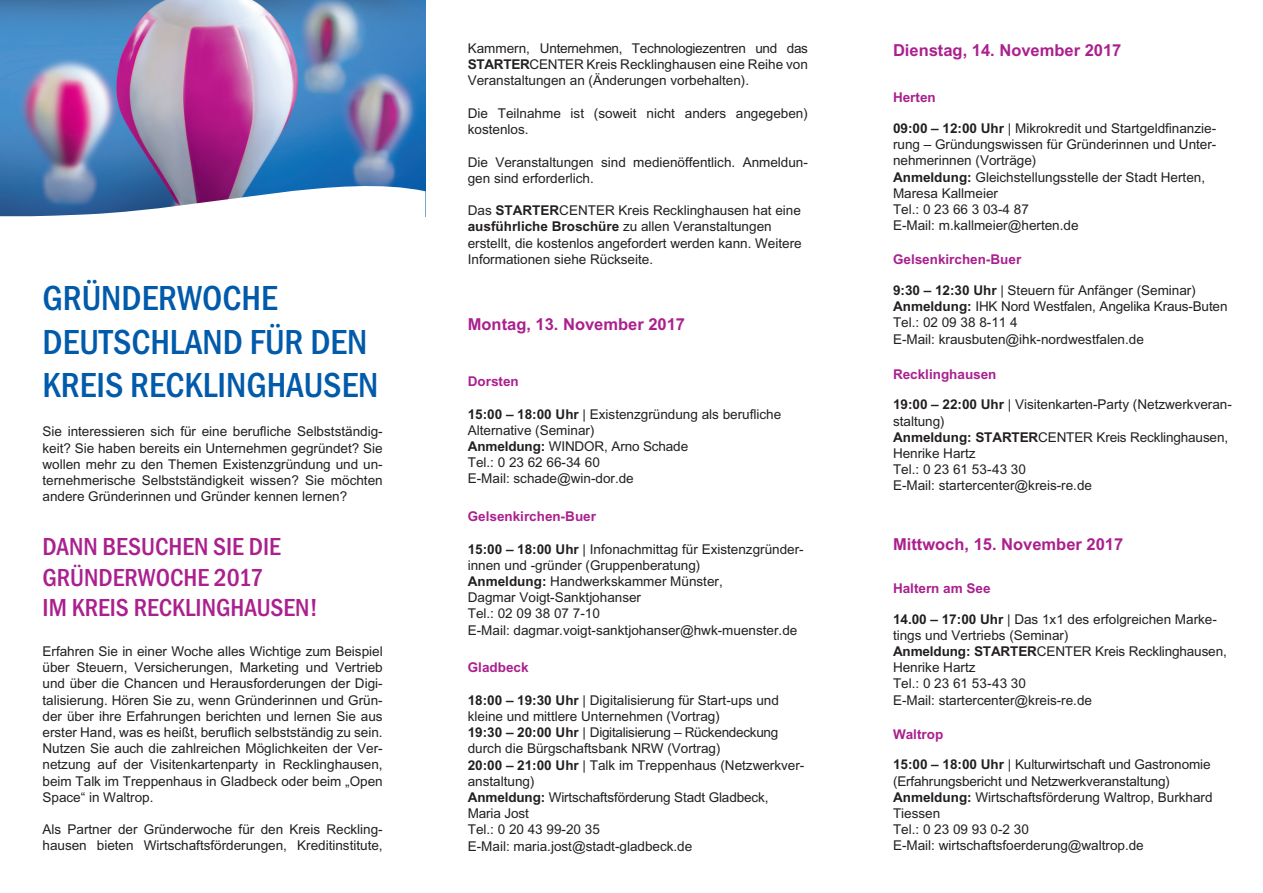
<style>
.page{position:relative;width:1263px;height:893px;background:#fff}
.page>*{position:absolute;margin:0;border:0;box-sizing:border-box;transform-origin:0 0}
.t1{font:500 condensed 36px/43.2px "Franklin Gothic";color:#015aaa}
.t2{font:500 condensed 25.5px/30.6px "Franklin Gothic";color:#ab208e}
.t3{font:700 16.5px "Arial";color:#ab208e}
.t4{font:13.5px/16.2px "Arial";color:#231f20}
.t5{font:700 13.5px "Arial";color:#ab208e}
.s1{font-weight:700}
</style>
<div class="page">
<img style="left:0;top:0;width:425px;height:173px">
<svg style="left:0;top:173px;width:425px;height:44px"></svg>
<h1 class="t1" style="left:43px;top:277px;width:337px">GRÜNDERWOCHE<br>DEUTSCHLAND FÜR DEN<br>KREIS RECKLINGHAUSEN</h1>
<p class="t4" style="left:43px;top:424px;width:342px;text-align:justify">Sie interessieren sich für eine berufliche Selbstständig&shy;keit? Sie haben bereits ein Unternehmen gegründet? Sie wollen mehr zu den Themen Existenzgründung und un&shy;ternehmerische Selbstständigkeit wissen? Sie möchten andere Gründerinnen und Gründer kennen lernen?</p>
<h2 class="t2" style="left:43px;top:532px;width:277px">DANN BESUCHEN SIE DIE<br>GRÜNDERWOCHE 2017<br>IM KREIS RECKLINGHAUSEN!</h2>
<p class="t4" style="left:43px;top:643px;width:342px;text-align:justify">Erfahren Sie in einer Woche alles Wichtige zum Beispiel über Steuern, Versicherungen, Marketing und Vertrieb und über die Chancen und Herausforderungen der Digi&shy;talisierung. Hören Sie zu, wenn Gründerinnen und Grün&shy;der über ihre Erfahrungen berichten und lernen Sie aus erster Hand, was es heißt, beruflich selbstständig zu sein.<br>Nutzen Sie auch die zahlreichen Möglichkeiten der Ver&shy;netzung auf der Visitenkartenparty in Recklinghausen, beim Talk im Treppenhaus in Gladbeck oder beim „Open Space“ in Waltrop.</p>
<p class="t4" style="left:43px;top:821px;width:342px">Als Partner der Gründerwoche für den Kreis Reckling&shy;hausen bieten Wirtschaftsförderungen, Kreditinstitute,</p>
<p class="t4" style="left:468px;top:40px;width:342px;text-align:justify">Kammern, Unternehmen, Technologiezentren und das <span class="s1">STARTER</span>CENTER Kreis Recklinghausen eine Reihe von Veranstaltungen an (Änderungen vorbehalten).</p>
<p class="t4" style="left:468px;top:105px;width:342px">Die Teilnahme ist (soweit nicht anders angegeben) kostenlos.</p>
<p class="t4" style="left:468px;top:154px;width:342px">Die Veranstaltungen sind medienöffentlich. Anmeldun&shy;gen sind erforderlich.</p>
<p class="t4" style="left:468px;top:202px;width:335px">Das <span class="s1">STARTER</span>CENTER Kreis Recklinghausen hat eine <span class="s1">ausführliche Broschüre</span> zu allen Veranstaltungen erstellt, die kostenlos angefordert werden kann. Weitere Informationen siehe Rückseite.</p>
<p class="t3" style="left:468px;top:315px;width:219px">Montag, 13. November 2017</p>
<p class="t5" style="left:468px;top:373px;width:53px">Dorsten</p>
<p class="t4" style="left:468px;top:406px;width:315px"><span class="s1">15:00 – 18:00 Uhr</span> | Existenzgründung als berufliche<br>Alternative (Seminar)<br><span class="s1">Anmeldung:</span> WINDOR, Arno Schade<br>Tel.: 0 23 62 66-34 60<br>E-Mail: schade@win-dor.de</p>
<p class="t5" style="left:468px;top:508px;width:130px">Gelsenkirchen-Buer</p>
<p class="t4" style="left:468px;top:541px;width:337px"><span class="s1">15:00 – 18:00 Uhr</span> | Infonachmittag für Existenzgründer&shy;innen und -gründer (Gruppenberatung)<br><span class="s1">Anmeldung:</span> Handwerkskammer Münster,<br>Dagmar Voigt-Sanktjohanser<br>Tel.: 02 09 38 07 7-10<br>E-Mail: dagmar.voigt-sanktjohanser@hwk-muenster.de</p>
<p class="t5" style="left:468px;top:660px;width:62px">Gladbeck</p>
<p class="t4" style="left:468px;top:692px;width:338px"><span class="s1">18:00 – 19:30 Uhr</span> | Digitalisierung für Start-ups und kleine und mittlere Unternehmen (Vortrag)<br><span class="s1">19:30 – 20:00 Uhr</span> | Digitalisierung – Rückendeckung durch die Bürgschaftsbank NRW (Vortrag)<br><span class="s1">20:00 – 21:00 Uhr</span> | Talk im Treppenhaus (Netzwerkver&shy;anstaltung)<br><span class="s1">Anmeldung:</span> Wirtschaftsförderung Stadt Gladbeck, Maria Jost<br>Tel.: 0 20 43 99-20 35<br>E-Mail: maria.jost@stadt-gladbeck.de</p>
<p class="t3" style="left:893px;top:40px;width:230px">Dienstag, 14. November 2017</p>
<p class="t5" style="left:893px;top:90px;width:44px">Herten</p>
<p class="t4" style="left:893px;top:120px;width:325px"><span class="s1">09:00 – 12:00 Uhr</span> | Mikrokredit und Startgeldfinanzie&shy;rung – Gründungswissen für Gründerinnen und Unter&shy;nehmerinnen (Vorträge)<br><span class="s1">Anmeldung:</span> Gleichstellungsstelle der Stadt Herten, Maresa Kallmeier<br>Tel.: 0 23 66 3 03-4 87<br>E-Mail: m.kallmeier@herten.de</p>
<p class="t5" style="left:893px;top:252px;width:130px">Gelsenkirchen-Buer</p>
<p class="t4" style="left:893px;top:282px;width:336px"><span class="s1">9:30 – 12:30 Uhr</span> | Steuern für Anfänger (Seminar)<br><span class="s1">Anmeldung:</span> IHK Nord Westfalen, Angelika Kraus-Buten Tel.: 02 09 38 8-11 4<br>E-Mail: krausbuten@ihk-nordwestfalen.de</p>
<p class="t5" style="left:893px;top:366px;width:105px">Recklinghausen</p>
<p class="t4" style="left:893px;top:396px;width:340px"><span class="s1">19:00 – 22:00 Uhr</span> | Visitenkarten-Party (Netzwerkveran&shy;staltung)<br><span class="s1">Anmeldung: STARTER</span>CENTER Kreis Recklinghausen,<br>Henrike Hartz<br>Tel.: 0 23 61 53-43 30<br>E-Mail: startercenter@kreis-re.de</p>
<p class="t3" style="left:893px;top:534px;width:232px">Mittwoch, 15. November 2017</p>
<p class="t5" style="left:893px;top:580px;width:99px">Haltern am See</p>
<p class="t4" style="left:893px;top:611px;width:335px"><span class="s1">14.00 – 17:00 Uhr</span> | Das 1x1 des erfolgreichen Marke&shy;tings und Vertriebs (Seminar)<br><span class="s1">Anmeldung: STARTER</span>CENTER Kreis Recklinghausen, Henrike Hartz<br>Tel.: 0 23 61 53-43 30<br>E-Mail: startercenter@kreis-re.de</p>
<p class="t5" style="left:893px;top:726px;width:52px">Waltrop</p>
<p class="t4" style="left:893px;top:756px;width:321px"><span class="s1">15:00 – 18:00 Uhr</span> | Kulturwirtschaft und Gastronomie (Erfahrungsbericht und Netzwerkveranstaltung)<br><span class="s1">Anmeldung:</span> Wirtschaftsförderung Waltrop, Burkhard Tiessen<br>Tel.: 0 23 09 93 0-2 30<br>E-Mail: wirtschaftsfoerderung@waltrop.de</p>
</div>
